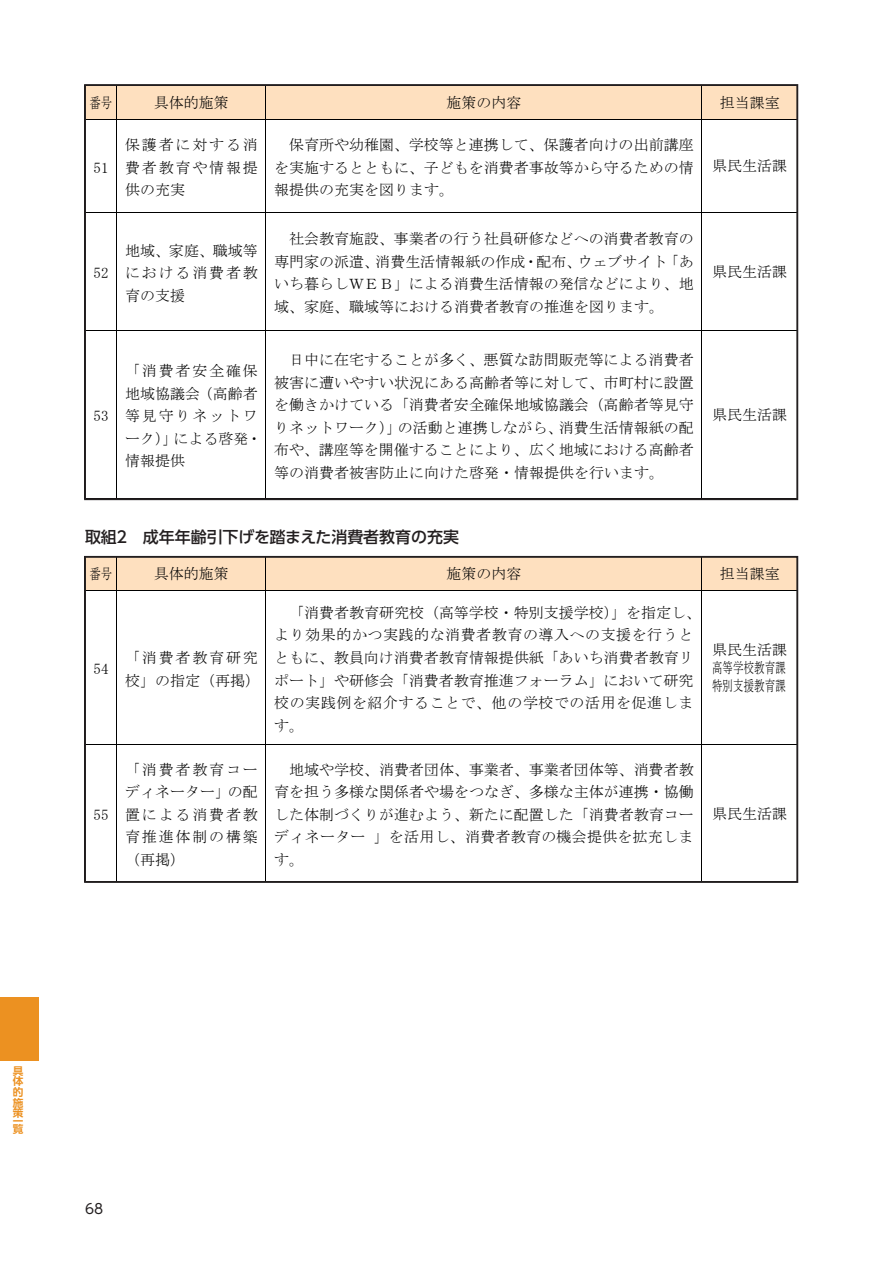
<style>
.page{position:relative;width:893px;height:1263px;background:#fff}
.page>*{position:absolute;margin:0;border:0;box-sizing:border-box;transform-origin:0 0}
.t1{font:16.5px "MS Gothic";color:#000}
.t2{font:500 15.9px "UD Shin Go Pr 6";color:#231f20}
.t3{font:15px/22.5px "MS Mincho";letter-spacing:.01em;color:#000;text-align:justify}
.t4{font:15px/22.5px "MS Mincho";letter-spacing:.12em;color:#000}
.t5{font:15px "MS Mincho";letter-spacing:.01em;color:#000;scale:.74 1}
.t6{font:13.8px "UD Shin Go Pr 6";color:#231f20}
.t7{font:700 10.65px/10.6px "UD Shin Go Pr 6 De";color:#ec9121;text-align:justify}
</style>
<div class="page">
<div style="left:85px;top:85px;width:712px;height:34px;background:#fee0bf"></div>
<div style="left:85px;top:557px;width:712px;height:34px;background:#fee0bf"></div>
<hr style="left:116px;top:85px;width:1px;height:34px;background:#000">
<hr style="left:265px;top:85px;width:1px;height:34px;background:#000">
<hr style="left:701px;top:85px;width:1px;height:34px;background:#000">
<hr style="left:85px;top:119px;width:31px;height:1px;background:#000">
<hr style="left:117px;top:119px;width:148px;height:1px;background:#000">
<hr style="left:266px;top:119px;width:435px;height:1px;background:#000">
<hr style="left:702px;top:119px;width:95px;height:1px;background:#000">
<hr style="left:116px;top:119px;width:1px;height:93px;background:#000">
<hr style="left:265px;top:119px;width:1px;height:93px;background:#000">
<hr style="left:701px;top:119px;width:1px;height:93px;background:#000">
<hr style="left:85px;top:212px;width:31px;height:1px;background:#000">
<hr style="left:117px;top:212px;width:148px;height:1px;background:#000">
<hr style="left:266px;top:212px;width:435px;height:1px;background:#000">
<hr style="left:702px;top:212px;width:95px;height:1px;background:#000">
<hr style="left:116px;top:213px;width:1px;height:117px;background:#000">
<hr style="left:265px;top:213px;width:1px;height:117px;background:#000">
<hr style="left:701px;top:213px;width:1px;height:117px;background:#000">
<hr style="left:85px;top:330px;width:31px;height:1px;background:#000">
<hr style="left:117px;top:330px;width:148px;height:1px;background:#000">
<hr style="left:266px;top:330px;width:435px;height:1px;background:#000">
<hr style="left:702px;top:330px;width:95px;height:1px;background:#000">
<hr style="left:116px;top:330px;width:1px;height:169px;background:#000">
<hr style="left:265px;top:330px;width:1px;height:169px;background:#000">
<hr style="left:701px;top:330px;width:1px;height:169px;background:#000">
<hr style="left:116px;top:557px;width:1px;height:33px;background:#000">
<hr style="left:265px;top:557px;width:1px;height:33px;background:#000">
<hr style="left:701px;top:557px;width:1px;height:33px;background:#000">
<hr style="left:85px;top:590px;width:31px;height:1px;background:#000">
<hr style="left:117px;top:590px;width:148px;height:1px;background:#000">
<hr style="left:266px;top:590px;width:435px;height:1px;background:#000">
<hr style="left:702px;top:590px;width:95px;height:1px;background:#000">
<hr style="left:116px;top:591px;width:1px;height:153px;background:#000">
<hr style="left:265px;top:591px;width:1px;height:153px;background:#000">
<hr style="left:701px;top:591px;width:1px;height:153px;background:#000">
<hr style="left:85px;top:744px;width:31px;height:1px;background:#000">
<hr style="left:117px;top:744px;width:148px;height:1px;background:#000">
<hr style="left:266px;top:744px;width:435px;height:1px;background:#000">
<hr style="left:702px;top:744px;width:95px;height:1px;background:#000">
<hr style="left:116px;top:744px;width:1px;height:137px;background:#000">
<hr style="left:265px;top:744px;width:1px;height:137px;background:#000">
<hr style="left:701px;top:744px;width:1px;height:137px;background:#000">
<div style="left:84px;top:84px;width:714px;height:416px;border:2px solid #231f20"></div>
<div style="left:84px;top:556px;width:714px;height:327px;border:2px solid #231f20"></div>
<div style="left:0;top:997px;width:38px;height:64px;background:#ec9121"></div>
<p class="t5" style="left:90px;top:95px;width:31px">番号</p>
<p class="t3" style="left:154px;top:91px;width:77px">具体的施策</p>
<p class="t3" style="left:446px;top:91px;width:77px">施策の内容</p>
<p class="t3" style="left:720px;top:91px;width:61px">担当課室</p>
<p class="t3" style="left:94px;top:156px;width:17px">51</p>
<p class="t3" style="left:125px;top:134px;width:134px">保護者に対する消費者教育や情報提供の充実</p>
<p class="t3" style="left:274px;top:134px;width:421px;text-indent:15px">保育所や幼稚園、学校等と連携して、保護者向けの出前講座を実施するとともに、子どもを消費者事故等から守るための情報提供の充実を図ります。</p>
<p class="t3" style="left:712px;top:155px;width:77px">県民生活課</p>
<p class="t3" style="left:94px;top:262px;width:17px">52</p>
<p class="t3" style="left:125px;top:239px;width:134px">地域、家庭、職域等における消費者教育の支援</p>
<p class="t3" style="left:274px;top:228px;width:421px;text-indent:15px">社会教育施設、事業者の行う社員研修などへの消費者教育の専門家の派遣、消費生活情報紙の作成・配布、ウェブサイト「あいち暮らしＷＥＢ」による消費生活情報の発信などにより、地域、家庭、職域等における消費者教育の推進を図ります。</p>
<p class="t3" style="left:364px;top:295px;width:16px">場</p>
<p class="t3" style="left:712px;top:260px;width:77px">県民生活課</p>
<p class="t3" style="left:94px;top:404px;width:17px">53</p>
<p class="t3" style="left:125px;top:359px;width:138px;text-align:left">「消費者安全確保地域協議会（高齢者等見守りネットワーク）」による啓発・情報提供</p>
<p class="t3" style="left:274px;top:348px;width:421px;text-indent:15px">日中に在宅することが多く、悪質な訪問販売等による消費者被害に遭いやすい状況にある高齢者等に対して、市町村に設置を働きかけている「消費者安全確保地域協議会（高齢者等見守りネットワーク）」の活動と連携しながら、消費生活情報紙の配布や、講座等を開催することにより、広く地域における高齢者等の消費者被害防止に向けた啓発・情報提供を行います。</p>
<p class="t3" style="left:712px;top:403px;width:77px">県民生活課</p>
<p class="t2" style="left:85px;top:524px;width:376px">取組２　成年年齢引下げを踏まえた消費者教育の充実</p>
<p class="t1" style="left:82px;top:534px;width:365px">２ 成年年齢引下げを踏まえた消費者教育の充実</p>
<p class="t5" style="left:90px;top:566px;width:31px">番号</p>
<p class="t3" style="left:154px;top:562px;width:77px">具体的施策</p>
<p class="t3" style="left:446px;top:562px;width:77px">施策の内容</p>
<p class="t3" style="left:720px;top:562px;width:61px">担当課室</p>
<p class="t3" style="left:94px;top:658px;width:17px">54</p>
<p class="t3" style="left:94px;top:803px;width:17px">55</p>
<p class="t4" style="left:125px;top:646px;width:136px">「消費者教育研究校」の指定（再掲）</p>
<p class="t3" style="left:274px;top:601px;width:429px;text-align:left;text-indent:15px">「消費者教育研究校（高等学校・特別支援学校）」を指定し、より効果的かつ実践的な消費者教育の導入への支援を行うとともに、教員向け消費者教育情報提供紙「あいち消費者教育リポート」や研修会「消費者教育推進フォーラム」において研究校の実践例を紹介することで、他の学校での活用を促進します。</p>
<p class="t3" style="left:125px;top:758px;width:134px">「消費者教育コーディネーター」の配置による消費者教育推進体制の構築（再掲）</p>
<p class="t3" style="left:274px;top:758px;width:421px;text-indent:15px">地域や学校、消費者団体、事業者、事業者団体等、消費者教育を担う多様な関係者や場をつなぎ、多様な主体が連携・協働した体制づくりが進むよう、新たに配置した「消費者教育コーディネーター」を活用し、消費者教育の機会提供を拡充します。</p>
<p class="t3" style="left:712px;top:640px;width:77px;line-height:18px">県民生活課高等学校教育課特別支援教育課</p>
<p class="t3" style="left:712px;top:802px;width:77px">県民生活課</p>
<p class="t7" style="left:13px;top:1065px;width:12px">具体的施策</p>
<p class="t7" style="left:13px;top:1117px;width:12px;line-height:7.6px">一覧</p>
<p class="t6" style="left:85px;top:1197px;width:20px">68</p>
</div>
